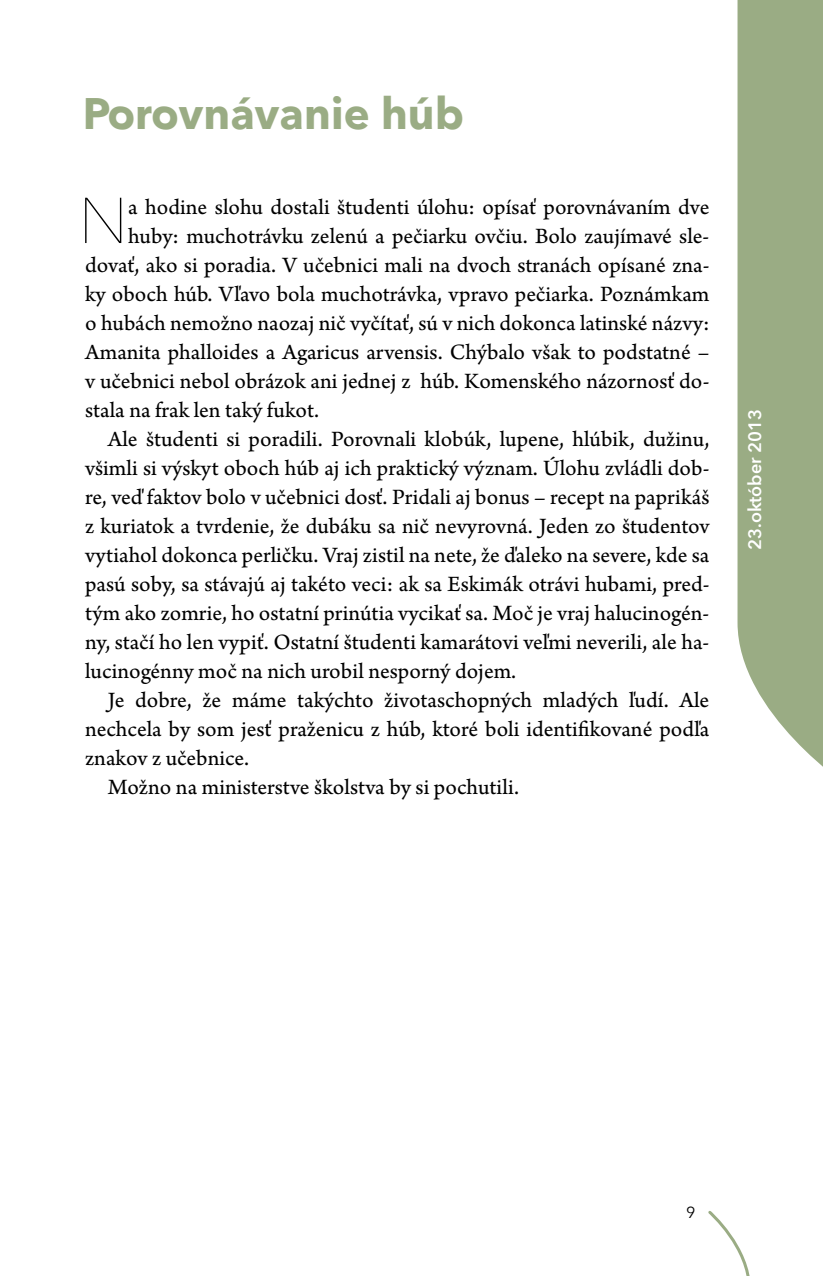
<style>
.page{position:relative;width:823px;height:1276px;background:#fff}
.page>*{position:absolute;margin:0;border:0;box-sizing:border-box;transform-origin:0 0}
.t1{font:200 64px "Avenir Next";color:#000}
.t2{font:italic 700 44px "Avenir Next";color:#9aac84}
.t3{font:23px "Arno Pro Regular 10 pt";color:#000}
.t4{font:600 18px "Avenir Next";color:#fff}
.t5{font:16px "Avenir Next";color:#000}
</style>
<div class="page">
<svg style="left:708px;top:1211px;width:42px;height:65px"></svg>
<svg style="left:737px;top:0;width:85px;height:766px;background:#a1b18c"></svg>
<h2 class="t2" style="left:85px;top:76px;width:396px">Porovnávanie húb</h2>
<h1 class="t1" style="left:78px;top:167px;width:51px">N</h1>
<p class="t3" style="left:128px;top:194px;width:582px">a hodine slohu dostali študenti úlohu: opísať porovnávaním dve</p>
<p class="t3" style="left:128px;top:223px;width:582px">huby: muchotrávku zelenú a pečiarku ovčiu. Bolo zaujímavé sle-</p>
<p class="t3" style="left:85px;top:252px;width:625px">dovať, ako si poradia. V učebnici mali na dvoch stranách opísané zna-</p>
<p class="t3" style="left:85px;top:281px;width:625px">ky oboch húb. Vľavo bola muchotrávka, vpravo pečiarka. Poznámkam</p>
<p class="t3" style="left:85px;top:310px;width:625px">o hubách nemožno naozaj nič vyčítať, sú v nich dokonca latinské názvy:</p>
<p class="t3" style="left:85px;top:339px;width:625px">Amanita phalloides a Agaricus arvensis. Chýbalo však to podstatné –</p>
<p class="t3" style="left:85px;top:368px;width:625px">v učebnici nebol obrázok ani jednej z húb. Komenského názornosť do-</p>
<p class="t3" style="left:85px;top:397px;width:235px">stala na frak len taký fukot.</p>
<p class="t3" style="left:108px;top:426px;width:602px">Ale študenti si poradili. Porovnali klobúk, lupene, hlúbik, dužinu,</p>
<p class="t3" style="left:85px;top:455px;width:625px">všimli si výskyt oboch húb aj ich praktický význam. Úlohu zvládli dob-</p>
<p class="t3" style="left:85px;top:484px;width:625px">re, veď faktov bolo v učebnici dosť. Pridali aj bonus – recept na paprikáš</p>
<p class="t3" style="left:85px;top:513px;width:625px">z kuriatok a tvrdenie, že dubáku sa nič nevyrovná. Jeden zo študentov</p>
<p class="t3" style="left:85px;top:542px;width:625px">vytiahol dokonca perličku. Vraj zistil na nete, že ďaleko na severe, kde sa</p>
<p class="t3" style="left:85px;top:571px;width:625px">pasú soby, sa stávajú aj takéto veci: ak sa Eskimák otrávi hubami, pred-</p>
<p class="t3" style="left:85px;top:600px;width:625px">tým ako zomrie, ho ostatní prinútia vycikať sa. Moč je vraj halucinogén-</p>
<p class="t3" style="left:85px;top:629px;width:625px">ny, stačí ho len vypiť. Ostatní študenti kamarátovi veľmi neverili, ale ha-</p>
<p class="t3" style="left:85px;top:658px;width:432px">lucinogénny moč na nich urobil nesporný dojem.</p>
<p class="t3" style="left:108px;top:687px;width:602px">Je dobre, že máme takýchto životaschopných mladých ľudí. Ale</p>
<p class="t3" style="left:85px;top:716px;width:625px">nechcela by som jesť praženicu z húb, ktoré boli identifikované podľa</p>
<p class="t3" style="left:85px;top:745px;width:165px">znakov z učebnice.</p>
<p class="t3" style="left:108px;top:774px;width:412px">Možno na ministerstve školstva by si pochutili.</p>
<p class="t4" style="left:739px;top:550px;width:143px;rotate:-90deg">23.október 2013</p>
<p class="t5" style="left:685px;top:1199px;width:11px">9</p>
</div>
